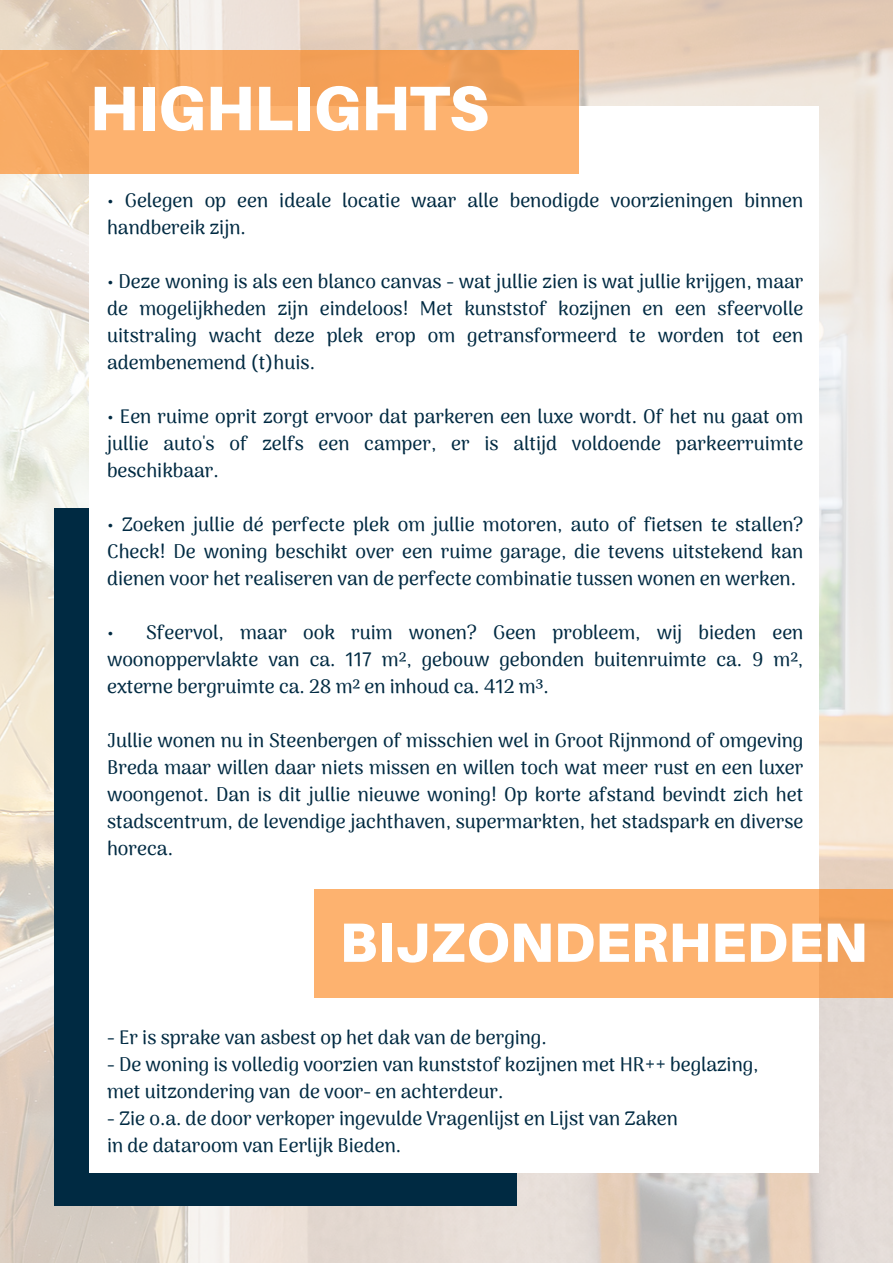
<style>
.page{position:relative;width:893px;height:1264px;background:#fff}
.page>*{position:absolute;margin:0;border:0;box-sizing:border-box;transform-origin:0 0}
.t1{font:900 62.85px "Aileron";color:#fff}
.t2{font:900 55.35px "Aileron";color:#fff}
.t3{font:500 19.35px/27px "Arima Madurai";color:#002a42;text-align:justify}
</style>
<div class="page">
<img style="left:0;top:0;width:892px;height:1262px">
<div style="left:54px;top:507px;width:462px;height:698px;background:#002a42"></div>
<div style="left:89px;top:106px;width:730px;height:1067px;background:#fff"></div>
<svg style="left:0;top:50px;width:578px;height:123px;background:#f8aa64"></svg>
<svg style="left:314px;top:889px;width:578px;height:108px;background:#fbaf6c"></svg>
<p class="t1" style="left:90px;top:69px;width:400px">HIGHLIGHTS</p>
<p class="t3" style="left:107px;top:187px;width:697px">• Gelegen op een ideale locatie waar alle benodigde voorzieningen binnen handbereik zijn.</p>
<p class="t3" style="left:107px;top:268px;width:697px">• Deze woning is als een blanco canvas - wat jullie zien is wat jullie krijgen, maar de mogelijkheden zijn eindeloos! Met kunststof kozijnen en een sfeervolle uitstraling wacht deze plek erop om getransformeerd te worden tot een adembenemend (t)huis.</p>
<p class="t3" style="left:107px;top:403px;width:697px">• Een ruime oprit zorgt ervoor dat parkeren een luxe wordt. Of het nu gaat om jullie auto's of zelfs een camper, er is altijd voldoende parkeerruimte beschikbaar.</p>
<p class="t3" style="left:107px;top:511px;width:697px">• Zoeken jullie dé perfecte plek om jullie motoren, auto of fietsen te stallen?<br>Check! De woning beschikt over een ruime garage, die tevens uitstekend kan dienen voor het realiseren van de perfecte combinatie tussen wonen en werken.</p>
<p class="t3" style="left:107px;top:619px;width:697px">• Sfeervol, maar ook ruim wonen? Geen probleem, wij bieden een woonoppervlakte van ca. 117 m², gebouw gebonden buitenruimte ca. 9 m², externe bergruimte ca. 28 m² en inhoud ca. 412 m³.</p>
<p class="t3" style="left:107px;top:727px;width:697px">Jullie wonen nu in Steenbergen of misschien wel in Groot Rijnmond of omgeving Breda maar willen daar niets missen en willen toch wat meer rust en een luxer woongenot. Dan is dit jullie nieuwe woning! Op korte afstand bevindt zich het stadscentrum, de levendige jachthaven, supermarkten, het stadspark en diverse horeca.</p>
<p class="t2" style="left:339px;top:908px;width:529px">BIJZONDERHEDEN</p>
<p class="t3" style="left:107px;top:1023px;width:441px">- Er is sprake van asbest op het dak van de berging.</p>
<p class="t3" style="left:107px;top:1050px;width:653px">- De woning is volledig voorzien van kunststof kozijnen met HR++ beglazing,</p>
<p class="t3" style="left:107px;top:1077px;width:398px">met uitzondering van de voor- en achterdeur.</p>
<p class="t3" style="left:107px;top:1104px;width:572px">- Zie o.a. de door verkoper ingevulde Vragenlijst en Lijst van Zaken</p>
<p class="t3" style="left:107px;top:1131px;width:296px">in de dataroom van Eerlijk Bieden.</p>
</div>
